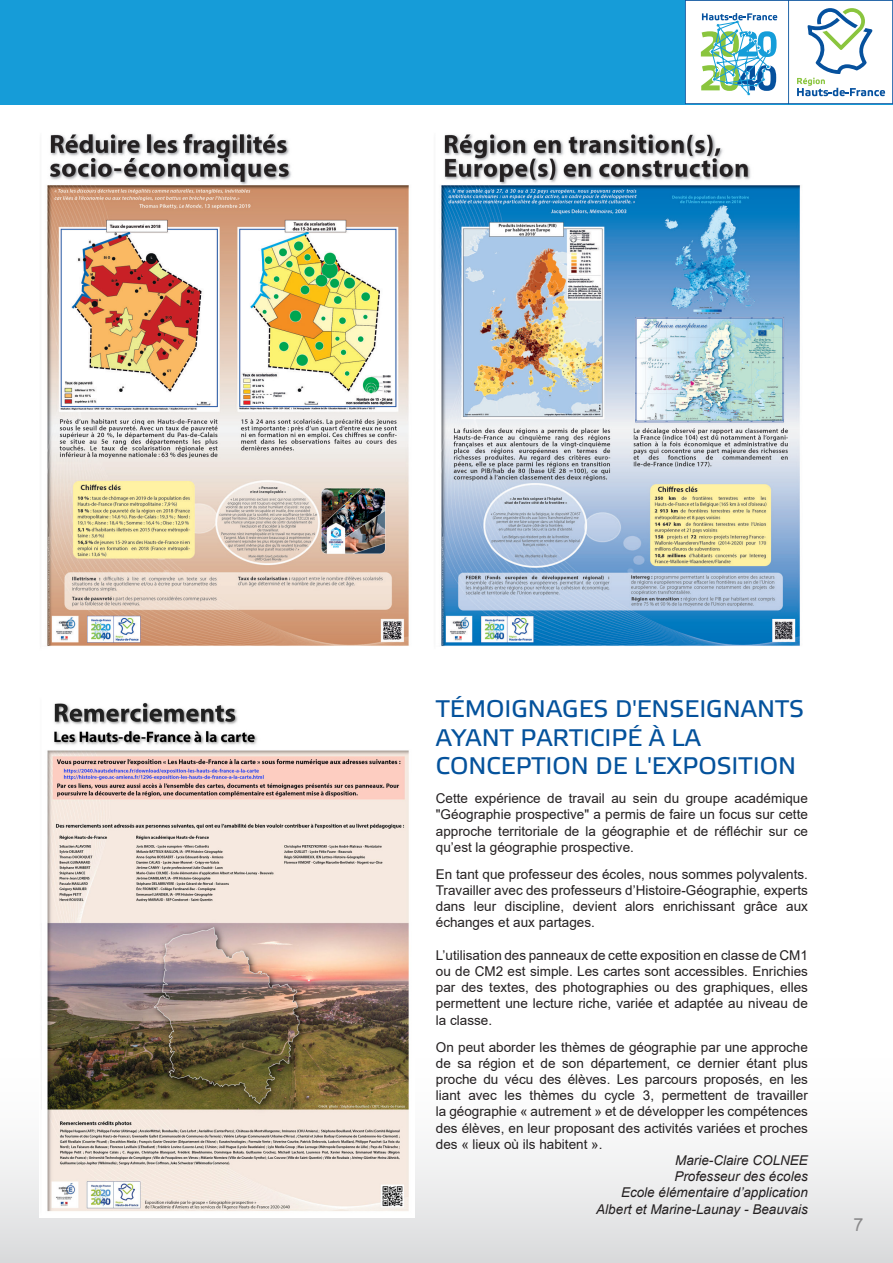
<style>
.page{position:relative;width:893px;height:1263px;background:#fff}
.page>*{position:absolute;margin:0;border:0;box-sizing:border-box;transform-origin:0 0}
.t1{font:24px/28.8px "Etelka Text";color:#04529c}
.t2{font:18px "Arial";color:#231f20}
.t3{font:13.5px/16.2px "Arial";color:#231f20;text-align:justify}
.t4{font:italic 13.5px "Arial";color:#231f20}
</style>
<div class="page">
<div style="left:0;top:1052px;width:893px;height:211px;background:linear-gradient(to bottom,#fff,#dddedf)"></div>
<img style="left:47px;top:133px;width:362px;height:513px">
<img style="left:441px;top:134px;width:360px;height:512px">
<img style="left:40px;top:702px;width:375px;height:516px">
<div style="left:0;top:0;width:893px;height:104px;background:#169cd8"></div>
<svg style="left:685px;top:0;width:208px;height:104px;background:#cde2e5"></svg>
<p class="t1" style="left:436px;top:695px;width:370px">TÉMOIGNAGES D'ENSEIGNANTS<br>AYANT PARTICIPÉ À LA<br>CONCEPTION DE L'EXPOSITION</p>
<p class="t3" style="left:436px;top:790px;width:374px">Cette expérience de travail au sein du groupe académique "Géographie prospective" a permis de faire un focus sur cette approche territoriale de la géographie et de réfléchir sur ce qu’est la géographie prospective.</p>
<p class="t3" style="left:436px;top:866px;width:374px">En tant que professeur des écoles, nous sommes polyvalents.<br>Travailler avec des professeurs d’Histoire-Géographie, experts dans leur discipline, devient alors enrichissant grâce aux échanges et aux partages.</p>
<p class="t3" style="left:436px;top:947px;width:374px">L’utilisation des panneaux de cette exposition en classe de CM1 ou de CM2 est simple. Les cartes sont accessibles. Enrichies par des textes, des photographies ou des graphiques, elles permettent une lecture riche, variée et adaptée au niveau de la classe.</p>
<p class="t3" style="left:436px;top:1038px;width:374px">On peut aborder les thèmes de géographie par une approche de sa région et de son département, ce dernier étant plus proche du vécu des élèves. Les parcours proposés, en les liant avec les thèmes du cycle 3, permettent de travailler la géographie « autrement » et de développer les compétences des élèves, en leur proposant des activités variées et proches des « lieux où ils habitent ».</p>
<p class="t4" style="left:675px;top:1151px;width:134px">Marie-Claire COLNEE</p>
<p class="t4" style="left:674px;top:1168px;width:135px">Professeur des écoles</p>
<p class="t4" style="left:621px;top:1184px;width:188px">Ecole élémentaire d’application</p>
<p class="t4" style="left:596px;top:1200px;width:213px">Albert et Marine-Launay - Beauvais</p>
<h2 class="t2" style="left:853px;top:1212px;width:12px">7</h2>
</div>
